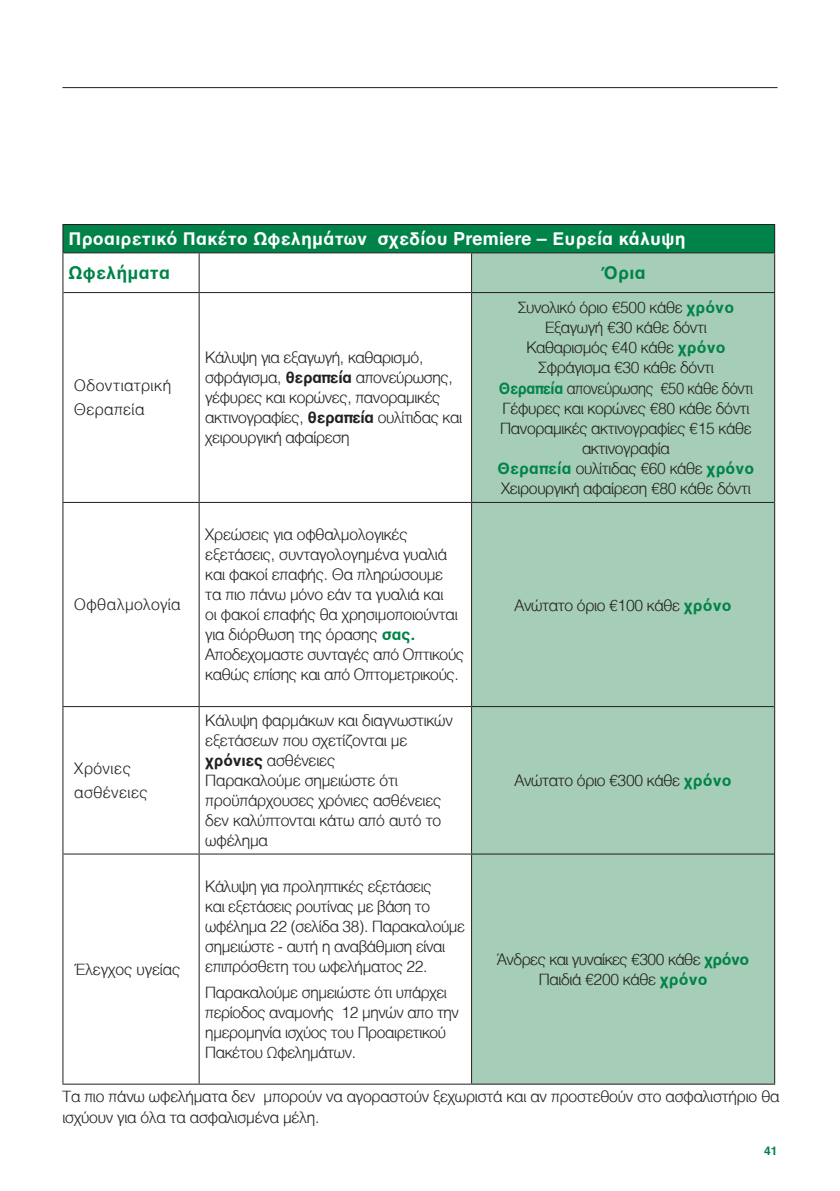
<style>
.page{position:relative;width:840px;height:1191px;background:#fff}
.page>*{position:absolute;margin:0;border:0;box-sizing:border-box;transform-origin:0 0}
.t1{font:700 18px "Helvetica";letter-spacing:.01em;color:#fff}
.t2{font:700 18px "Helvetica";letter-spacing:.01em;color:#008348}
.t3{font:300 16px/20px "Helvetica";letter-spacing:-.02em;color:#231f20}
.t4{font:300 16px/24px "Helvetica";letter-spacing:.03em;color:#231f20}
.t5{font:300 16px/24px "Helvetica";letter-spacing:.035em;color:#231f20}
.t6{font:300 16px "Helvetica";color:#231f20}
.t7{font:700 12px "Helvetica";color:#008348}
.s1{font-weight:700}
.s2{font-weight:700;color:#008348}
</style>
<div class="page">
<hr style="left:62px;top:87px;width:715px;height:1px;background:#231f20">
<div style="left:63px;top:224px;width:711px;height:29px;background:#008348"></div>
<svg style="left:63px;top:253px;width:408px;height:830px"></svg>
<div style="left:472px;top:253px;width:301px;height:830px;background:#a6cdb8"></div>
<hr style="left:198px;top:253px;width:1px;height:39px;background:#231f20">
<hr style="left:62px;top:224px;width:137px;height:1px;background:#231f20">
<hr style="left:199px;top:224px;width:272px;height:1px;background:#231f20">
<hr style="left:471px;top:224px;width:303px;height:1px;background:#231f20">
<svg style="left:62px;top:225px;width:1px;height:27px"></svg>
<hr style="left:471px;top:252px;width:303px;height:1px;background:#231f20">
<hr style="left:471px;top:253px;width:1px;height:39px;background:#231f20">
<hr style="left:198px;top:293px;width:1px;height:209px;background:#231f20">
<hr style="left:471px;top:293px;width:1px;height:209px;background:#231f20">
<hr style="left:198px;top:503px;width:1px;height:203px;background:#231f20">
<hr style="left:471px;top:503px;width:1px;height:203px;background:#231f20">
<hr style="left:198px;top:707px;width:1px;height:146px;background:#231f20">
<hr style="left:471px;top:707px;width:1px;height:146px;background:#231f20">
<hr style="left:198px;top:854px;width:1px;height:229px;background:#231f20">
<hr style="left:471px;top:854px;width:1px;height:229px;background:#231f20">
<hr style="left:773px;top:253px;width:1px;height:39px;background:#231f20">
<hr style="left:62px;top:502px;width:137px;height:1px;background:#231f20">
<hr style="left:199px;top:502px;width:272px;height:1px;background:#231f20">
<hr style="left:471px;top:502px;width:302px;height:1px;background:#231f20">
<hr style="left:62px;top:706px;width:137px;height:1px;background:#231f20">
<hr style="left:199px;top:706px;width:272px;height:1px;background:#231f20">
<hr style="left:471px;top:706px;width:302px;height:1px;background:#231f20">
<hr style="left:62px;top:853px;width:137px;height:1px;background:#231f20">
<hr style="left:199px;top:853px;width:272px;height:1px;background:#231f20">
<hr style="left:471px;top:853px;width:302px;height:1px;background:#231f20">
<hr style="left:62px;top:1083px;width:137px;height:1px;background:#231f20">
<hr style="left:199px;top:1083px;width:272px;height:1px;background:#231f20">
<hr style="left:471px;top:1083px;width:303px;height:1px;background:#231f20">
<hr style="left:62px;top:252px;width:137px;height:1px;background:#231f20">
<hr style="left:62px;top:253px;width:1px;height:39px;background:#231f20">
<hr style="left:199px;top:252px;width:272px;height:1px;background:#231f20">
<hr style="left:773px;top:293px;width:1px;height:209px;background:#231f20">
<hr style="left:773px;top:502px;width:1px;height:204px;background:#231f20">
<hr style="left:773px;top:706px;width:1px;height:148px;background:#231f20">
<hr style="left:773px;top:854px;width:1px;height:229px;background:#231f20">
<hr style="left:62px;top:292px;width:1px;height:210px;background:#231f20">
<hr style="left:62px;top:503px;width:1px;height:203px;background:#231f20">
<hr style="left:62px;top:707px;width:1px;height:146px;background:#231f20">
<hr style="left:62px;top:854px;width:1px;height:229px;background:#231f20">
<hr style="left:63px;top:292px;width:136px;height:1px;background:#231f20">
<hr style="left:199px;top:292px;width:272px;height:1px;background:#231f20">
<hr style="left:471px;top:292px;width:303px;height:1px;background:#231f20">
<p class="t1" style="left:69px;top:225px;width:618px">Προαιρετικό Πακέτο Ωφελημάτων σχεδίου Premiere – Ευρεία κάλυψη</p>
<p class="t2" style="left:69px;top:259px;width:103px">Ωφελήματα</p>
<p class="t2" style="left:600px;top:259px;width:47px">Όρια</p>
<p class="t4" style="left:74px;top:372px;width:98px">Οδοντιατρική<br>Θεραπεία</p>
<p class="t3" style="left:205px;top:346px;width:258px">Κάλυψη για εξαγωγή, καθαρισμό, σφράγισμα, <span class="s1">θεραπεία</span> απονεύρωσης, γέφυρες και κορώνες, πανοραμικές ακτινογραφίες, <span class="s1">θεραπεία</span> ουλίτιδας και χειρουργική αφαίρεση</p>
<p class="t4" style="left:74px;top:591px;width:108px">Οφθαλμολογία</p>
<p class="t5" style="left:74px;top:755px;width:75px">Χρόνιες ασθένειες</p>
<p class="t6" style="left:74px;top:955px;width:107px">Έλεγχος υγείας</p>
<p class="t3" style="left:205px;top:523px;width:260px">Χρεώσεις για οφθαλμολογικές εξετάσεις, συνταγολογημένα γυαλιά και φακοί επαφής. Θα πληρώσουμε<br>τα πιο πάνω μόνο εάν τα γυαλιά και<br>οι φακοί επαφής θα χρησιμοποιούνται για διόρθωση της όρασης <span class="s2">σας.<br></span>Αποδεχομαστε συνταγές από Οπτικούς καθώς επίσης και από Οπτομετρικούς.</p>
<p class="t3" style="left:205px;top:709px;width:249px">Κάλυψη φαρμάκων και διαγνωστικών εξετάσεων που σχετίζονται με <span class="s1">χρόνιες</span> ασθένειες<br>Παρακαλούμε σημειώστε ότι προϋπάρχουσες χρόνιες ασθένειες δεν καλύπτονται κάτω από αυτό το ωφέλημα</p>
<p class="t3" style="left:205px;top:875px;width:261px">Κάλυψη για προληπτικές εξετάσεις<br>και εξετάσεις ρουτίνας με βάση το ωφέλημα 22 (σελίδα 38). Παρακαλούμε σημειώστε - αυτή η αναβάθμιση είναι επιπρόσθετη του ωφελήματος 22.</p>
<p class="t3" style="left:205px;top:981px;width:255px">Παρακαλούμε σημειώστε ότι υπάρχει περίοδος αναμονής 12 μηνών απο την ημερομηνία ισχύος του Προαιρετικού<br>Πακέτου Ωφελημάτων.</p>
<p class="t3" style="left:497px;top:297px;width:258px;text-align:center">Συνολικό όριο €500 κάθε <span class="s2">χρόνο<br></span>Εξαγωγή €30 κάθε δόντι<br>Καθαρισμός €40 κάθε <span class="s2">χρόνο<br></span>Σφράγισμα €30 κάθε δόντι<br><span class="s2">Θεραπεία</span> απονεύρωσης €50 κάθε δόντι<br>Γέφυρες και κορώνες €80 κάθε δόντι<br>Πανοραμικές ακτινογραφίες €15 κάθε ακτινογραφία<br><span class="s2">Θεραπεία</span> ουλίτιδας €60 κάθε <span class="s2">χρόνο<br></span>Χειρουργική αφαίρεση €80 κάθε δόντι</p>
<p class="t3" style="left:514px;top:593px;width:218px">Ανώτατο όριο €100 κάθε <span class="s2">χρόνο</span></p>
<p class="t3" style="left:514px;top:769px;width:218px">Ανώτατο όριο €300 κάθε <span class="s2">χρόνο</span></p>
<p class="t3" style="left:496px;top:948px;width:254px;text-align:center">Άνδρες και γυναίκες €300 κάθε <span class="s2">χρόνο<br></span>Παιδιά €200 κάθε <span class="s2">χρόνο</span></p>
<p class="t3" style="left:62px;top:1085px;width:718px;line-height:21px">Τα πιο πάνω ωφελήματα δεν μπορούν να αγοραστούν ξεχωριστά και αν προστεθούν στο ασφαλιστήριο θα ισχύουν για όλα τα ασφαλισμένα μέλη.</p>
<p class="t7" style="left:763px;top:1140px;width:15px">41</p>
</div>
